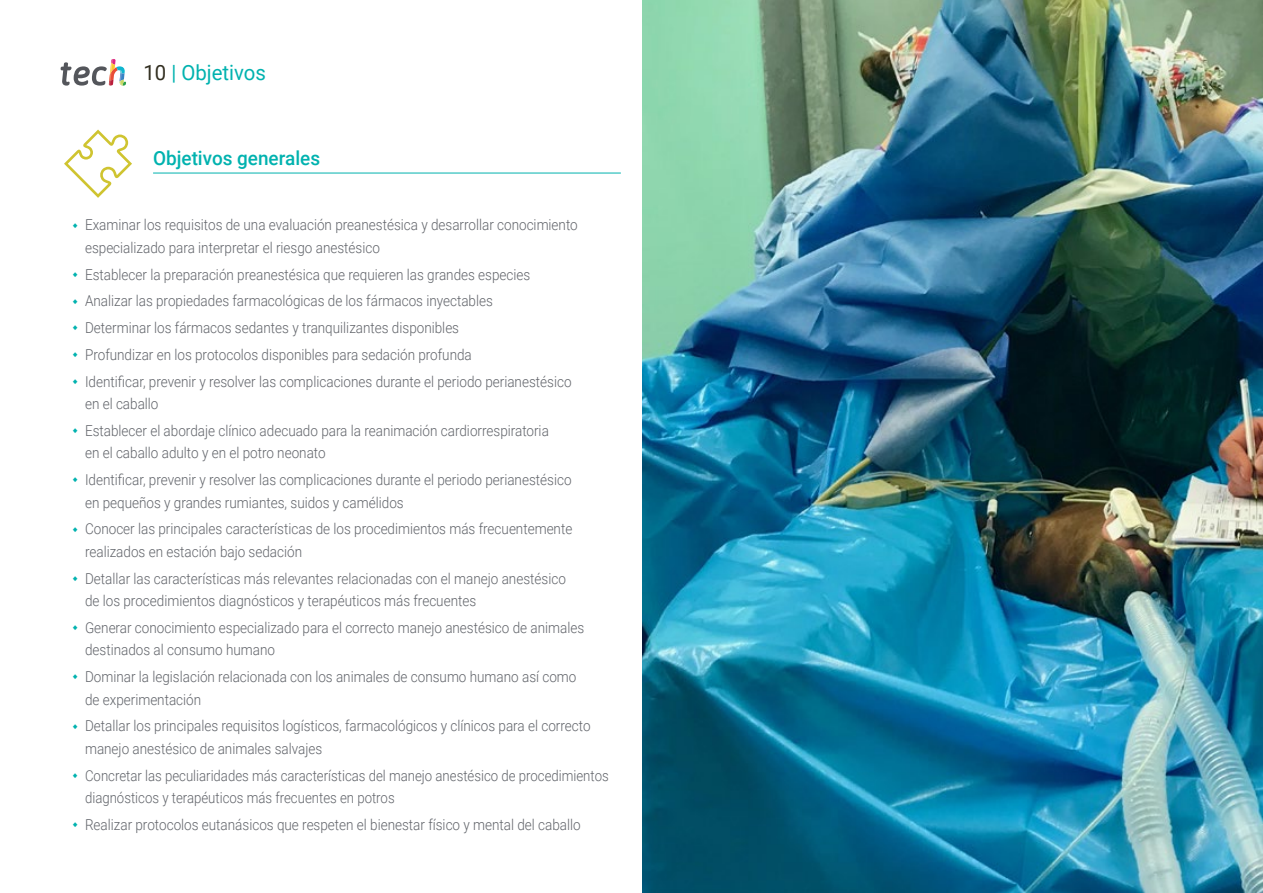
<style>
.page{position:relative;width:1263px;height:893px;background:#fff}
.page>*{position:absolute;margin:0;border:0;box-sizing:border-box;transform-origin:0 0}
.t1{font:21px "Roboto";color:#00b2af}
.t2{font:500 19.5px "Roboto";color:#00b2af}
.t3{font:300 15px/26.7px "Roboto";color:#61646a;scale:.9 1}
.t4{font:300 15px/26.7px "Roboto";color:#61646a;scale:.88 1}
.s1{color:#312e20}
</style>
<div class="page">
<img style="left:642px;top:0;width:621px;height:893px">
<hr style="left:153px;top:173px;width:468px;height:1px;background:#00b2af">
<svg style="left:64px;top:130px;width:68px;height:68px"></svg>
<svg style="left:61px;top:59px;width:65px;height:27px"></svg>
<h1 class="t1" style="left:144px;top:57px;width:124px"><span class="s1">10</span> | Objetivos</h1>
<h2 class="t2" style="left:153px;top:144px;width:169px">Objetivos generales</h2>
<p class="t3" style="left:85px;top:213px;width:549px;line-height:22.5px">Examinar los requisitos de una evaluación preanestésica y desarrollar conocimiento especializado para interpretar el riesgo anestésico</p>
<p class="t3" style="left:85px;top:260px;width:542px">Establecer la preparación preanestésica que requieren las grandes especies Analizar las propiedades farmacológicas de los fármacos inyectables<br>Determinar los fármacos sedantes y tranquilizantes disponibles<br>Profundizar en los protocolos disponibles para sedación profunda<br>Identificar, prevenir y resolver las complicaciones durante el periodo perianestésico</p>
<p class="t3" style="left:85px;top:390px;width:517px">en el caballo<br>Establecer el abordaje clínico adecuado para la reanimación cardiorrespiratoria</p>
<p class="t3" style="left:85px;top:439px;width:542px">en el caballo adulto y en el potro neonato<br>Identificar, prevenir y resolver las complicaciones durante el periodo perianestésico</p>
<p class="t3" style="left:85px;top:488px;width:543px">en pequeños y grandes rumiantes, suidos y camélidos<br>Conocer las principales características de los procedimientos más frecuentemente</p>
<p class="t3" style="left:85px;top:538px;width:536px">realizados en estación bajo sedación<br>Detallar las características más relevantes relacionadas con el manejo anestésico</p>
<p class="t3" style="left:85px;top:587px;width:556px">de los procedimientos diagnósticos y terapéuticos más frecuentes<br>Generar conocimiento especializado para el correcto manejo anestésico de animales</p>
<p class="t3" style="left:85px;top:636px;width:547px">destinados al consumo humano<br>Dominar la legislación relacionada con los animales de consumo humano así como</p>
<p class="t3" style="left:85px;top:685px;width:563px">de experimentación<br>Detallar los principales requisitos logísticos, farmacológicos y clínicos para el correcto</p>
<p class="t3" style="left:85px;top:735px;width:583px">manejo anestésico de animales salvajes<br>Concretar las peculiaridades más características del manejo anestésico de procedimientos</p>
<p class="t4" style="left:85px;top:784px;width:565px">diagnósticos y terapéuticos más frecuentes en potros<br>Realizar protocolos eutanásicos que respeten el bienestar físico y mental del caballo</p>
</div>
